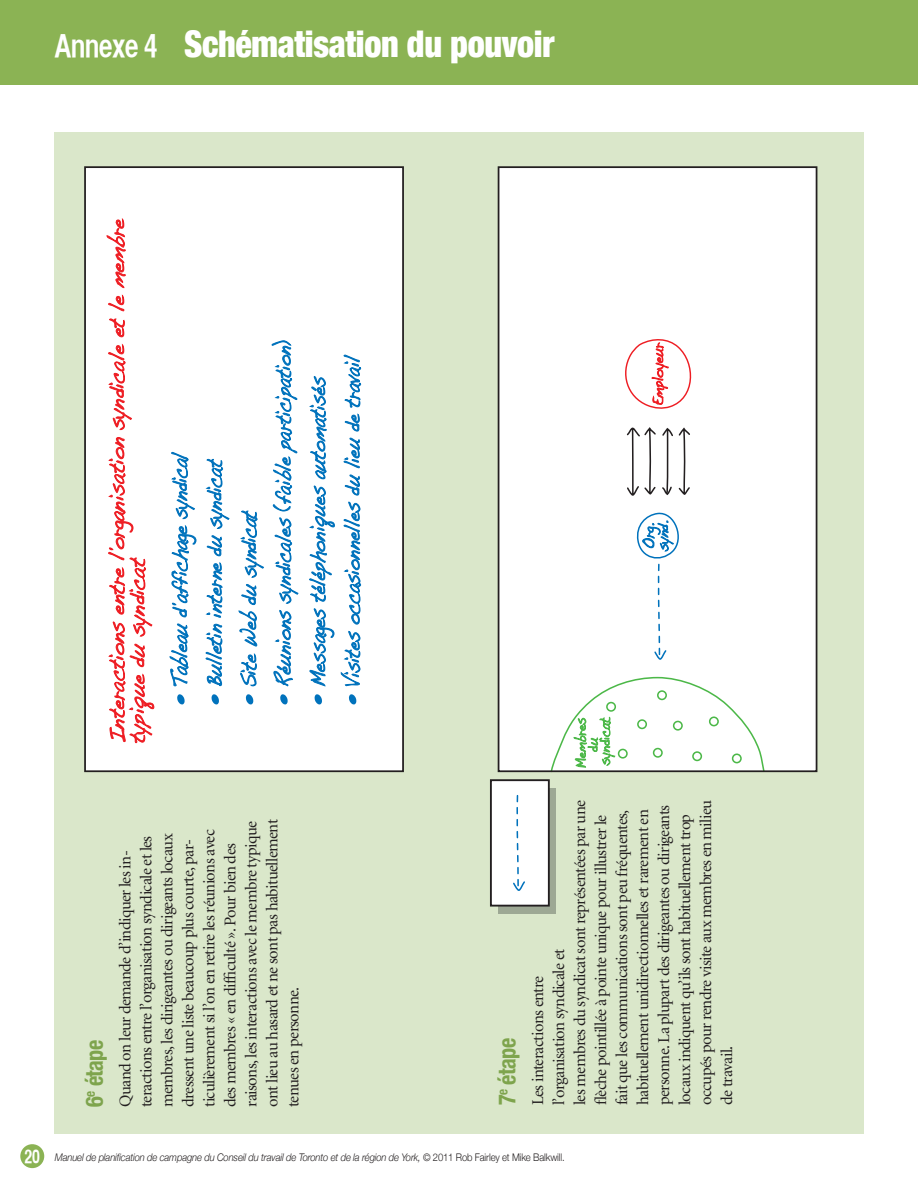
<style>
.page{position:relative;width:918px;height:1188px;background:#fff}
.page>*{position:absolute;margin:0;border:0;box-sizing:border-box;transform-origin:0 0}
.t1{font:900 condensed 36.75px "Helvetica Neue";letter-spacing:-.01em;color:#fff;scale:.93 1}
.t2{font:700 condensed 24px "Helvetica Neue";letter-spacing:-.025em;color:#7ea44d;scale:.93 1}
.t3{font:18.75px "Helvetica CY Bold";color:#fff;scale:.93 1}
.t4{font:16.5px/21px "Minion";letter-spacing:-.035em;color:#231f20}
.t5{font:italic 300 10.5px "Helvetica Neue";letter-spacing:-.015em;color:#231f20;scale:.9 1}
.s1{font-family:"Helvetica CY Bold";font-weight:400;font-stretch:normal;font-size:31.95px}
.s2{font-style:normal}
</style>
<div class="page">
<div style="left:0;top:0;width:918px;height:84px;background:#8bb354"></div>
<div style="left:20px;top:1144px;width:24px;height:24px;background:#8bb354;border-radius:50%"></div>
<div style="left:54px;top:133px;width:810px;height:1001px;background:#dae7ca"></div>
<div style="left:498px;top:788px;width:58px;height:126px;background:#9da894"></div>
<div style="left:490px;top:779px;width:60px;height:128px;background:#fff;border:2px solid #231f20"></div>
<svg style="left:513px;top:795px;width:12px;height:96px"></svg>
<div style="left:499px;top:167px;width:318px;height:604px;background:#fff"></div>
<svg style="left:625px;top:339px;width:67px;height:70px"></svg>
<svg style="left:551px;top:676px;width:214px;height:93px"></svg>
<svg style="left:626px;top:427px;width:64px;height:69px"></svg>
<svg style="left:636px;top:512px;width:43px;height:148px"></svg>
<div style="left:498px;top:166px;width:319px;height:606px;border:2px solid #231f20"></div>
<div style="left:85px;top:167px;width:318px;height:604px;background:#fff"></div>
<div style="left:84px;top:166px;width:320px;height:606px;border:2px solid #231f20"></div>
<svg style="left:348px;top:694px;width:9px;height:11px"></svg>
<svg style="left:314px;top:694px;width:8px;height:11px"></svg>
<svg style="left:177px;top:694px;width:8px;height:11px"></svg>
<svg style="left:280px;top:694px;width:8px;height:11px"></svg>
<svg style="left:245px;top:694px;width:9px;height:11px"></svg>
<svg style="left:211px;top:694px;width:8px;height:11px"></svg>
<svg style="left:108px;top:344px;width:24px;height:86px"></svg>
<svg style="left:109px;top:319px;width:16px;height:18px"></svg>
<svg style="left:108px;top:295px;width:16px;height:16px"></svg>
<svg style="left:107px;top:219px;width:19px;height:69px"></svg>
<svg style="left:108px;top:437px;width:46px;height:306px"></svg>
<svg style="left:170px;top:624px;width:19px;height:62px"></svg>
<svg style="left:172px;top:525px;width:24px;height:92px"></svg>
<svg style="left:171px;top:452px;width:24px;height:67px"></svg>
<svg style="left:206px;top:624px;width:16px;height:62px"></svg>
<svg style="left:206px;top:563px;width:16px;height:55px"></svg>
<svg style="left:207px;top:535px;width:15px;height:21px"></svg>
<svg style="left:206px;top:459px;width:23px;height:70px"></svg>
<svg style="left:240px;top:654px;width:17px;height:32px"></svg>
<svg style="left:239px;top:611px;width:18px;height:35px"></svg>
<svg style="left:241px;top:584px;width:15px;height:21px"></svg>
<svg style="left:241px;top:511px;width:23px;height:67px"></svg>
<svg style="left:274px;top:610px;width:19px;height:76px"></svg>
<svg style="left:275px;top:517px;width:23px;height:87px"></svg>
<svg style="left:272px;top:340px;width:25px;height:171px"></svg>
<svg style="left:309px;top:608px;width:25px;height:78px"></svg>
<svg style="left:309px;top:486px;width:26px;height:116px"></svg>
<svg style="left:310px;top:376px;width:17px;height:103px"></svg>
<svg style="left:341px;top:631px;width:19px;height:55px"></svg>
<svg style="left:344px;top:502px;width:17px;height:122px"></svg>
<svg style="left:345px;top:475px;width:15px;height:20px"></svg>
<svg style="left:344px;top:438px;width:16px;height:30px"></svg>
<svg style="left:345px;top:414px;width:15px;height:17px"></svg>
<svg style="left:344px;top:355px;width:17px;height:53px"></svg>
<h1 class="t1" style="left:54px;top:21px;width:540px"><span class="s1">Annexe 4</span> Schématisation du pouvoir</h1>
<h2 class="t2" style="left:80px;top:1107px;width:74px;rotate:-90deg">6<sup>e</sup> étape</h2>
<p class="t4" style="left:115px;top:1107px;width:289px;rotate:-90deg">Quand on leur demande d’indiquer les in&shy;teractions entre l’organisation syndicale et les membres, les dirigeantes ou dirigeants locaux dressent une liste beaucoup plus courte, par&shy;ticulièrement si l’on en retire les réunions avec des membres « en difficulté ». Pour bien des raisons, les interactions avec le membre typique ont lieu au hasard et ne sont pas habituellement tenues en personne.</p>
<h2 class="t2" style="left:492px;top:1105px;width:74px;rotate:-90deg">7<sup>e</sup> étape</h2>
<p class="t4" style="left:528px;top:1105px;width:307px;rotate:-90deg">Les interactions entre<br>l’organisation syndicale et<br>les membres du syndicat sont représentées par une flèche pointillée à pointe unique pour illustrer le fait que les communications sont peu fréquentes, habituellement unidirectionnelles et rarement en personne. La plupart des dirigeantes ou dirigeants locaux indiquent qu’ils sont habituellement trop occupés pour rendre visite aux membres en milieu de travail.</p>
<p class="t3" style="left:25px;top:1145px;width:18px">20</p>
<p class="t5" style="left:55px;top:1151px;width:568px">Manuel de planification de campagne du Conseil du travail de Toronto et de la région de York, <span class="s2">© 2011 Rob Fairley et Mike Balkwill.</span></p>
</div>
